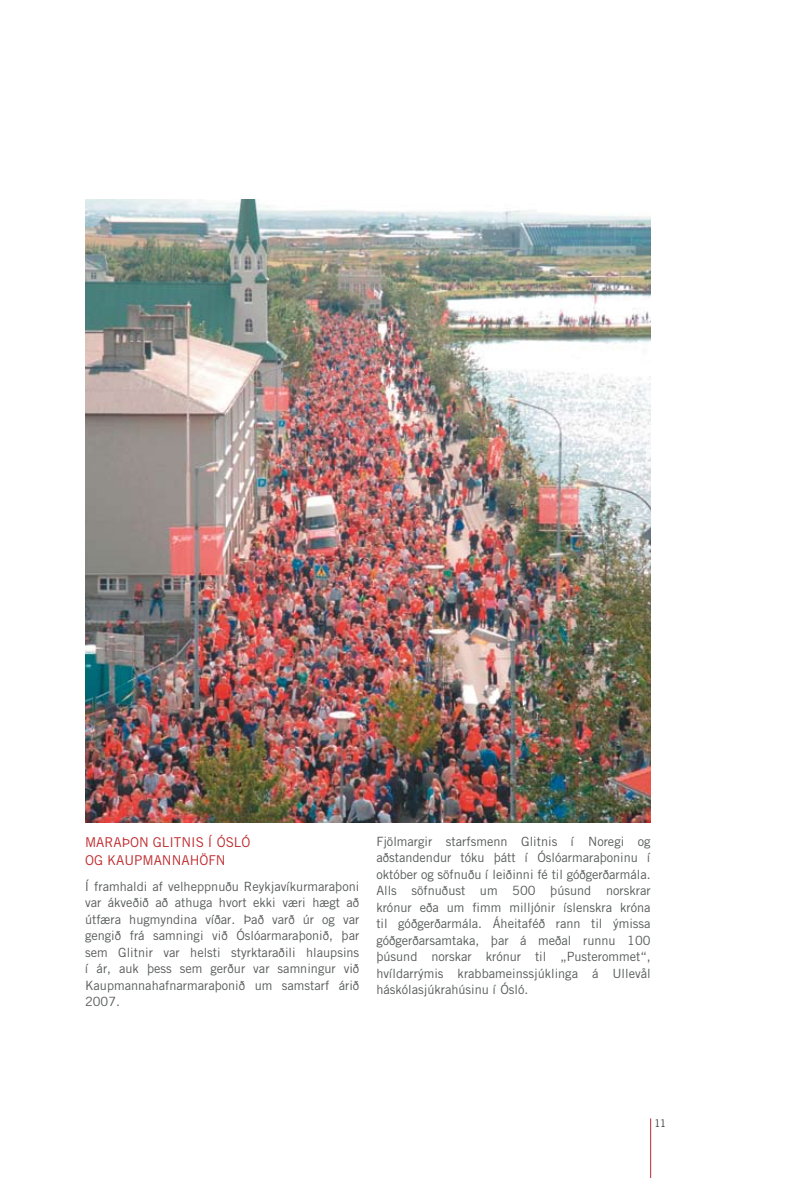
<style>
.page{position:relative;width:808px;height:1178px;background:#fff}
.page>*{position:absolute;margin:0;border:0;box-sizing:border-box;transform-origin:0 0}
.t1{font:13.5px/18px "Trade Gothic";color:#bf2a2e}
.t2{font:12.75px/16.5px "Trade Gothic";color:#565a59;text-align:justify}
.t3{font:300 10.5px "Trade Gothic";color:#202624}
</style>
<div class="page">
<hr style="left:650px;top:1118px;width:1px;height:60px;background:#bf2a2e">
<img style="left:85px;top:200px;width:566px;height:622px">
<p class="t1" style="left:85px;top:833px;width:158px">MARAÞON Glitnis Í ÓSLÓ<br>OG KAUPMANNAHÖFN</p>
<p class="t2" style="left:85px;top:878px;width:276px">Í framhaldi af velheppnuðu Reykjavíkurmaraþoni var ákveðið að athuga hvort ekki væri hægt að útfæra hugmyndina víðar. Það varð úr og var gengið frá samningi við Óslóarmaraþonið, þar sem Glitnir var helsti styrktaraðili hlaupsins í ár, auk þess sem gerður var samningur við Kaupmannahafnarmaraþonið um samstarf árið 2007.</p>
<p class="t2" style="left:376px;top:832px;width:276px">Fjölmargir starfsmenn Glitnis í Noregi og aðstandendur tóku þátt í Óslóarmaraþoninu í október og söfnuðu í leiðinni fé til góðgerðarmála.<br>Alls söfnuðust um 500 þúsund norskrar krónur eða um fimm milljónir íslenskra króna til góðgerðarmála. Áheitaféð rann til ýmissa góðgerðarsamtaka, þar á meðal runnu 100 þúsund norskar krónur til „Pusterommet“, hvíldarrýmis krabbameinssjúklinga á Ullevål háskólasjúkrahúsinu í Ósló.</p>
<p class="t3" style="left:654px;top:1117px;width:13px">11</p>
</div>
